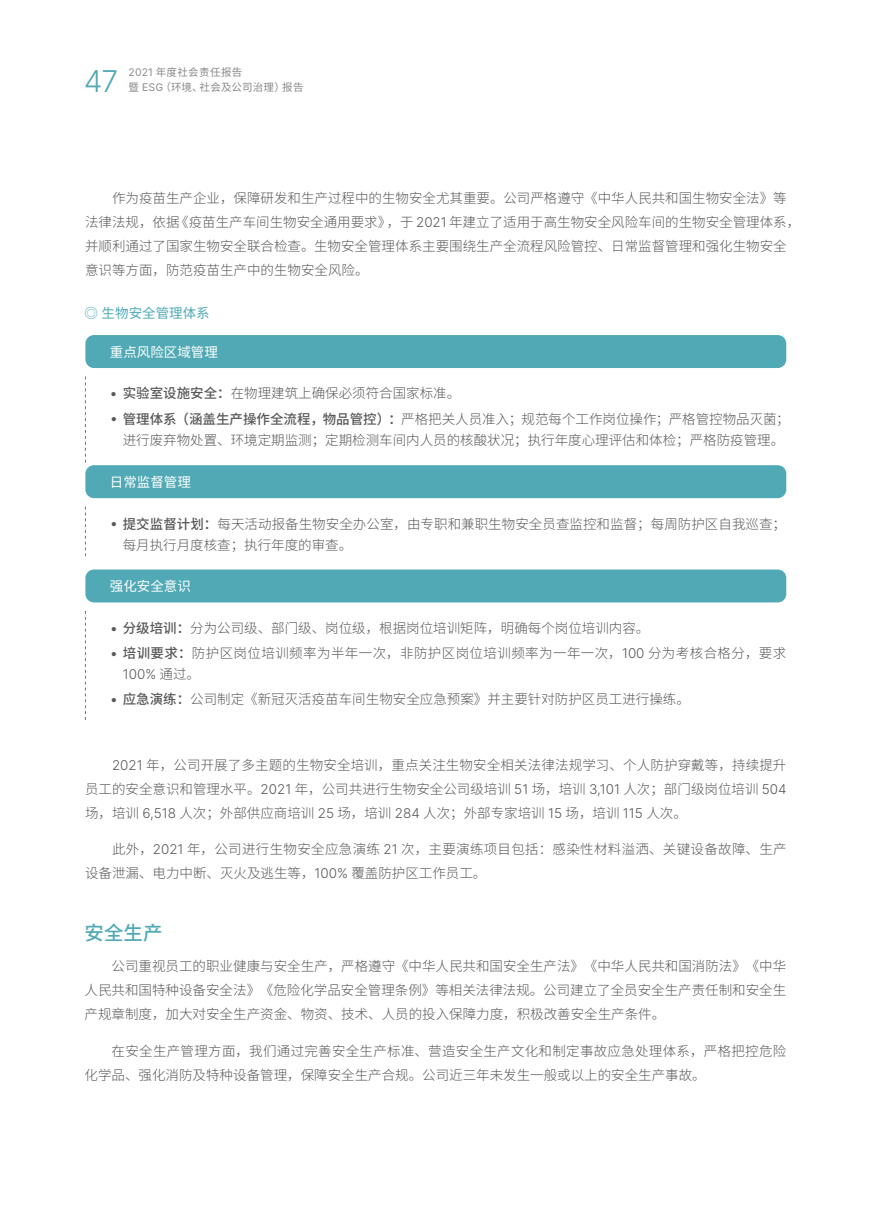
<style>
.page{position:relative;width:893px;height:1212px;background:#fff}
.page>*{position:absolute;margin:0;border:0;box-sizing:border-box;transform-origin:0 0}
.t1{font:300 30px "Inter";color:#50a9b5}
.t2{font:500 19.5px "Source Han Sans CN";color:#50a9b5}
.t3{font:300 13.5px/24px "Source Han Sans SC";color:#595757}
.t4{font:300 13.5px/24px "Source Han Sans SC";letter-spacing:.02em;color:#595757}
.t5{font:300 13.5px/24px "Source Han Sans SC";letter-spacing:.025em;color:#595757}
.t6{font:300 13.5px "Source Han Sans SC";letter-spacing:.03em;color:#595757}
.t7{font:13.5px "Source Han Sans SC";color:#fff}
.t8{font:13.5px "Source Han Sans SC";color:#50a9b5}
.t9{font:300 13.5px "Inter";color:#595757}
.t10{font:10.5px/15px "Source Han Sans SC";letter-spacing:.02em;color:#898989}
.s1{font-family:"Inter"}
.s2{font-family:"Inter";font-weight:400}
.s3{font-family:"Source Han Sans CN";font-weight:500}
.s4{font-family:"Source Han Sans SC"}
</style>
<div class="page">
<div style="left:85px;top:335px;width:701px;height:33px;background:#50a9b5;border-radius:9px"></div>
<div style="left:85px;top:465px;width:701px;height:33px;background:#50a9b5;border-radius:9px"></div>
<div style="left:85px;top:569px;width:701px;height:33px;background:#50a9b5;border-radius:9px"></div>
<svg style="left:85px;top:376px;width:1px;height:87px"></svg>
<svg style="left:85px;top:507px;width:1px;height:49px"></svg>
<svg style="left:85px;top:611px;width:1px;height:109px"></svg>
<h1 class="t1" style="left:84px;top:60px;width:36px">47</h1>
<p class="t10" style="left:129px;top:65px;width:176px"><span class="s1">2021</span> 年度社会责任报告<br>暨 <span class="s1">ESG</span>（环境、社会及公司治理）报告</p>
<p class="t3" style="left:85px;top:187px;width:717px;text-indent:27px">作为疫苗生产企业，保障研发和生产过程中的生物安全尤其重要。公司严格遵守《中华人民共和国生物安全法》等法律法规，依据《疫苗生产车间生物安全通用要求》，于 <span class="s1">2021</span> 年建立了适用于高生物安全风险车间的生物安全管理体系，并顺利通过了国家生物安全联合检查。生物安全管理体系主要围绕生产全流程风险管控、日常监督管理和强化生物安全意识等方面，防范疫苗生产中的生物安全风险。</p>
<p class="t8" style="left:85px;top:306px;width:127px">◎ 生物安全管理体系</p>
<p class="t7" style="left:110px;top:344px;width:110px">重点风险区域管理</p>
<p class="t3" style="left:110px;top:382px;width:352px"><span class="s2">•</span> <span class="s3">实验室设施安全：</span>在物理建筑上确保必须符合国家标准。</p>
<p class="t3" style="left:110px;top:408px;width:681px;line-height:21px;text-align:center"><span class="s2">•</span> <span class="s3">管理体系（涵盖生产操作全流程，物品管控）：</span>严格把关人员准入；规范每个工作岗位操作；严格管控物品灭菌；进行废弃物处置、环境定期监测；定期检测车间内人员的核酸状况；执行年度心理评估和体检；严格防疫管理。</p>
<p class="t7" style="left:110px;top:474px;width:82px">日常监督管理</p>
<p class="t3" style="left:123px;top:513px;width:665px;line-height:21px;text-indent:-13px"><span class="s2">•</span> <span class="s3">提交监督计划：</span>每天活动报备生物安全办公室，由专职和兼职生物安全员查监控和监督；每周防护区自我巡查；每月执行月度核查；执行年度的审查。</p>
<p class="t7" style="left:110px;top:578px;width:82px">强化安全意识</p>
<p class="t3" style="left:110px;top:616px;width:541px"><span class="s2">•</span> <span class="s3">分级培训：</span>分为公司级、部门级、岗位级，根据岗位培训矩阵，明确每个岗位培训内容。</p>
<p class="t6" style="left:110px;top:645px;width:678px"><span class="s2">•</span> <span class="s3">培训要求：</span>防护区岗位培训频率为半年一次，非防护区岗位培训频率为一年一次，<span class="s1">100</span> 分为考核合格分，要求</p>
<p class="t9" style="left:123px;top:665px;width:79px">100% <span class="s4">通过。</span></p>
<p class="t3" style="left:110px;top:688px;width:581px"><span class="s2">•</span> <span class="s3">应急演练：</span>公司制定《新冠灭活疫苗车间生物安全应急预案》并主要针对防护区员工进行操练。</p>
<p class="t3" style="left:85px;top:753px;width:703px;text-align:justify;text-indent:27px"><span class="s1">2021</span> 年，公司开展了多主题的生物安全培训，重点关注生物安全相关法律法规学习、个人防护穿戴等，持续提升员工的安全意识和管理水平。<span class="s1">2021</span> 年，公司共进行生物安全公司级培训 <span class="s1">51</span> 场，培训 <span class="s1">3,101</span> 人次；部门级岗位培训 <span class="s1">504</span>场，培训 <span class="s1">6,518</span> 人次；外部供应商培训 <span class="s1">25</span> 场，培训 <span class="s1">284</span> 人次；外部专家培训 <span class="s1">15</span> 场，培训 <span class="s1">115</span> 人次。</p>
<p class="t5" style="left:85px;top:838px;width:703px;text-indent:27px">此外，<span class="s1">2021</span> 年，公司进行生物安全应急演练 <span class="s1">21</span> 次，主要演练项目包括：感染性材料溢洒、关键设备故障、生产设备泄漏、电力中断、灭火及逃生等，<span class="s1">100%</span> 覆盖防护区工作员工。</p>
<h2 class="t2" style="left:85px;top:922px;width:79px">安全生产</h2>
<p class="t3" style="left:85px;top:954px;width:703px;text-align:justify;text-indent:27px">公司重视员工的职业健康与安全生产，严格遵守《中华人民共和国安全生产法》《中华人民共和国消防法》《中华人民共和国特种设备安全法》《危险化学品安全管理条例》等相关法律法规。公司建立了全员安全生产责任制和安全生产规章制度，加大对安全生产资金、物资、技术、人员的投入保障力度，积极改善安全生产条件。</p>
<p class="t4" style="left:85px;top:1039px;width:703px;text-indent:27px">在安全生产管理方面，我们通过完善安全生产标准、营造安全生产文化和制定事故应急处理体系，严格把控危险化学品、强化消防及特种设备管理，保障安全生产合规。公司近三年未发生一般或以上的安全生产事故。</p>
</div>
